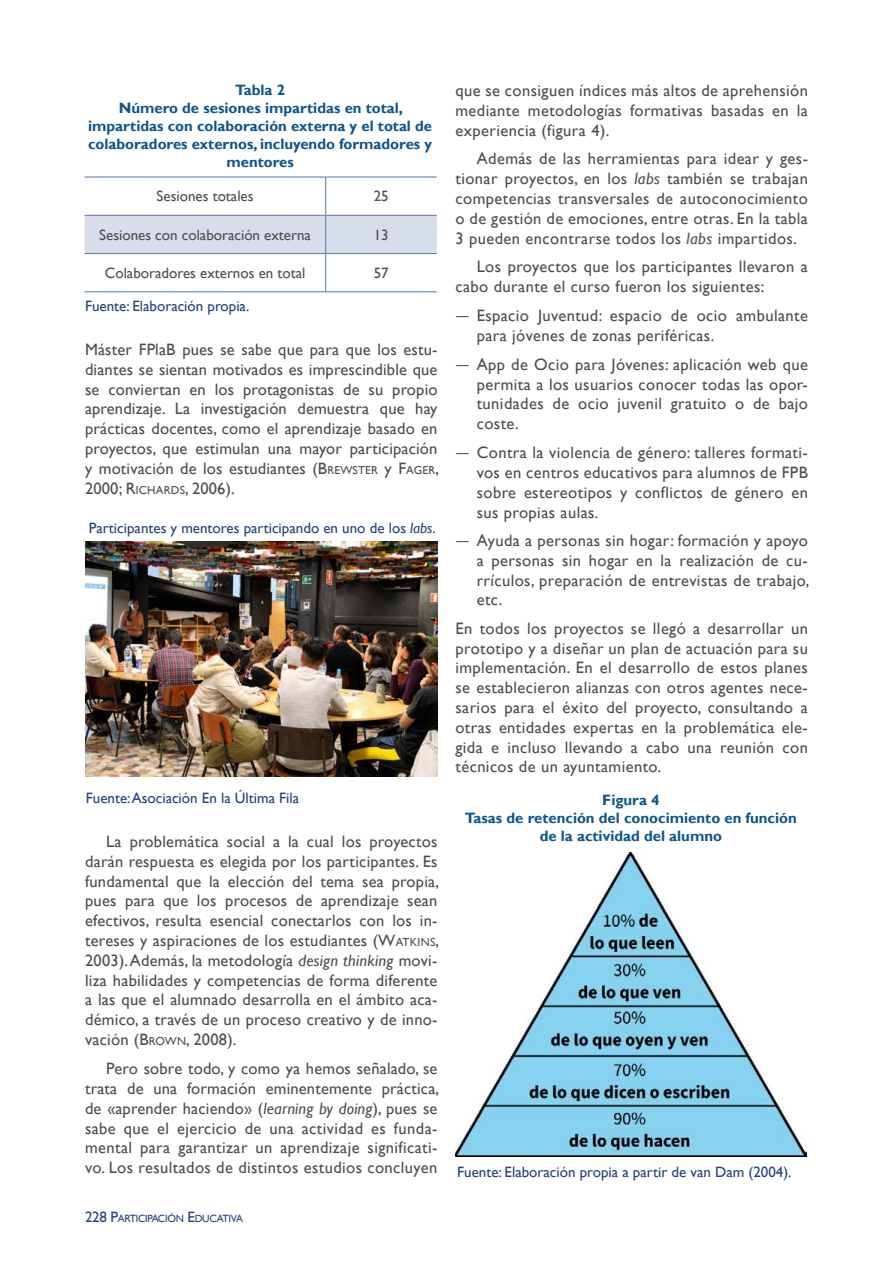
<style>
.page{position:relative;width:893px;height:1263px;background:#fff}
.page>*{position:absolute;margin:0;border:0;box-sizing:border-box;transform-origin:0 0}
.t1{font:16.5px/19.8px "Gill Sans";letter-spacing:.025em;color:#4d4d4f;text-align:justify}
.t2{font:700 15px/18px "Gill Sans";color:#0d558a;text-align:center}
.t3{font:15px "Gill Sans";color:#24417a}
.t4{font:15px "Gill Sans";color:#4d4d4f}
.t5{font:10.5px "Gill Sans";letter-spacing:-.03em;color:#24417a}
.s1{font-style:inherit}
.s2{font-size:11.55px}
.s3{font-style:italic}
.s4{font-size:15px}
.s5{font-family:"Georgia"}
</style>
<div class="page">
<img style="left:455px;top:852px;width:351px;height:305px">
<img style="left:85px;top:542px;width:352px;height:235px">
<svg style="left:85px;top:178px;width:352px;height:113px"></svg>
<div style="left:85px;top:254px;width:241px;height:38px;background:#fff"></div>
<hr style="left:85px;top:215px;width:241px;height:1px;background:#5478a6">
<hr style="left:326px;top:215px;width:111px;height:1px;background:#5478a6">
<hr style="left:85px;top:253px;width:241px;height:1px;background:#5478a6">
<hr style="left:85px;top:291px;width:241px;height:1px;background:#5478a6">
<hr style="left:85px;top:177px;width:241px;height:1px;background:#5478a6">
<hr style="left:326px;top:177px;width:111px;height:1px;background:#5478a6">
<hr style="left:326px;top:253px;width:111px;height:1px;background:#5478a6">
<hr style="left:326px;top:291px;width:111px;height:1px;background:#5478a6">
<hr style="left:325px;top:177px;width:1px;height:38px;background:#5478a6">
<hr style="left:325px;top:216px;width:1px;height:37px;background:#5478a6">
<hr style="left:325px;top:254px;width:1px;height:37px;background:#5478a6">
<p class="t2" style="left:88px;top:82px;width:346px">Tabla 2<br>Número de sesiones impartidas en total, impartidas con colaboración externa y el total de colaboradores externos, incluyendo formadores y mentores</p>
<p class="t4" style="left:157px;top:188px;width:98px">Sesiones totales</p>
<p class="t4" style="left:374px;top:188px;width:17px">25</p>
<p class="t4" style="left:99px;top:226px;width:213px">Sesiones con colaboración externa</p>
<p class="t4" style="left:374px;top:226px;width:17px">13</p>
<p class="t4" style="left:105px;top:264px;width:202px">Colaboradores externos en total</p>
<p class="t4" style="left:374px;top:264px;width:17px">57</p>
<p class="t3" style="left:85px;top:297px;width:166px">Fuente: Elaboración propia.</p>
<p class="t1" style="left:85px;top:340px;width:356px">Máster FPlaB pues se sabe que para que los estu&shy;diantes se sientan motivados es imprescindible que se conviertan en los protagonistas de su propio aprendizaje. La investigación demuestra que hay prácticas docentes, como el aprendizaje basado en proyectos, que estimulan una mayor participación y motivación de los estudiantes (<span class="s1">B</span><span class="s2">REWSTER</span> y <span class="s1">F</span><span class="s2">AGE R</span>, 2000; <span class="s1">R</span><span class="s2">ICHARDS</span>, 2006).</p>
<p class="t3" style="left:89px;top:520px;width:349px">Participantes y mentores participando en uno de los <span class="s3">labs</span>.</p>
<p class="t3" style="left:86px;top:789px;width:215px">Fuente: Asociación En la Última Fila</p>
<p class="t1" style="left:85px;top:832px;width:356px;text-indent:21px">La problemática social a la cual los proyectos darán respuesta es elegida por los participantes. Es fundamental que la elección del tema sea propia, pues para que los procesos de aprendizaje sean efectivos, resulta esencial conectarlos con los in&shy;tereses y aspiraciones de los estudiantes (<span class="s1">W</span><span class="s2">ATKINS</span>, 2003). Además, la metodología <span class="s3">design thinking</span> movi&shy;liza habilidades y competencias de forma diferente a las que el alumnado desarrolla en el ámbito aca&shy;démico, a través de un proceso creativo y de inno&shy;vación (<span class="s1">B</span><span class="s2">ROWN</span>, 2008).</p>
<p class="t1" style="left:85px;top:1059px;width:356px;text-indent:21px">Pero sobre todo, y como ya hemos señalado, se trata de una formación eminentemente práctica, de «aprender haciendo» (<span class="s3">learning by doing</span>), pues se sabe que el ejercicio de una actividad es funda&shy;mental para garantizar un aprendizaje significati&shy;vo. Los resultados de distintos estudios concluyen</p>
<p class="t5" style="left:85px;top:1213px;width:160px"><span class="s4">228 P</span>ARTICIPACIÓN <span class="s4">E</span>DUCATIVA</p>
<p class="t1" style="left:455px;top:81px;width:354px">que se consiguen índices más altos de aprehensión mediante metodologías formativas basadas en la experiencia (figura 4).</p>
<p class="t1" style="left:455px;top:149px;width:354px;text-indent:21px">Además de las herramientas para idear y ges&shy;tionar proyectos, en los <span class="s3">labs</span> también se trabajan competencias transversales de autoconocimiento o de gestión de emociones, entre otras. En la tabla 3 pueden encontrarse todos los <span class="s3">labs</span> impartidos.</p>
<p class="t1" style="left:455px;top:257px;width:354px;text-indent:21px">Los proyectos que los participantes llevaron a cabo durante el curso fueron los siguientes:</p>
<p class="t1" style="left:477px;top:306px;width:333px;text-indent:-21px"><span class="s5">—</span> Espacio Juventud: espacio de ocio ambulante para jóvenes de zonas periféricas.</p>
<p class="t1" style="left:477px;top:355px;width:333px;text-indent:-21px"><span class="s5">—</span> App de Ocio para Jóvenes: aplicación web que permita a los usuarios conocer todas las opor&shy;tunidades de ocio juvenil gratuito o de bajo coste.</p>
<p class="t1" style="left:477px;top:443px;width:333px;text-indent:-21px"><span class="s5">—</span> Contra la violencia de género: talleres formati&shy;vos en centros educativos para alumnos de FPB sobre estereotipos y conflictos de género en sus propias aulas.</p>
<p class="t1" style="left:477px;top:531px;width:334px;text-indent:-21px"><span class="s5">—</span> Ayuda a personas sin hogar: formación y apoyo a personas sin hogar en la realización de cu&shy;rrículos, preparación de entrevistas de trabajo, etc.</p>
<p class="t1" style="left:455px;top:619px;width:354px">En todos los proyectos se llegó a desarrollar un prototipo y a diseñar un plan de actuación para su implementación. En el desarrollo de estos planes se establecieron alianzas con otros agentes nece&shy;sarios para el éxito del proyecto, consultando a otras entidades expertas en la problemática ele&shy;gida e incluso llevando a cabo una reunión con técnicos de un ayuntamiento.</p>
<p class="t2" style="left:465px;top:791px;width:333px">Figura 4<br>Tasas de retención del conocimiento en función de la actividad del alumno</p>
<p class="t3" style="left:457px;top:1163px;width:336px">Fuente: Elaboración propia a partir de van Dam (2004).</p>
</div>
